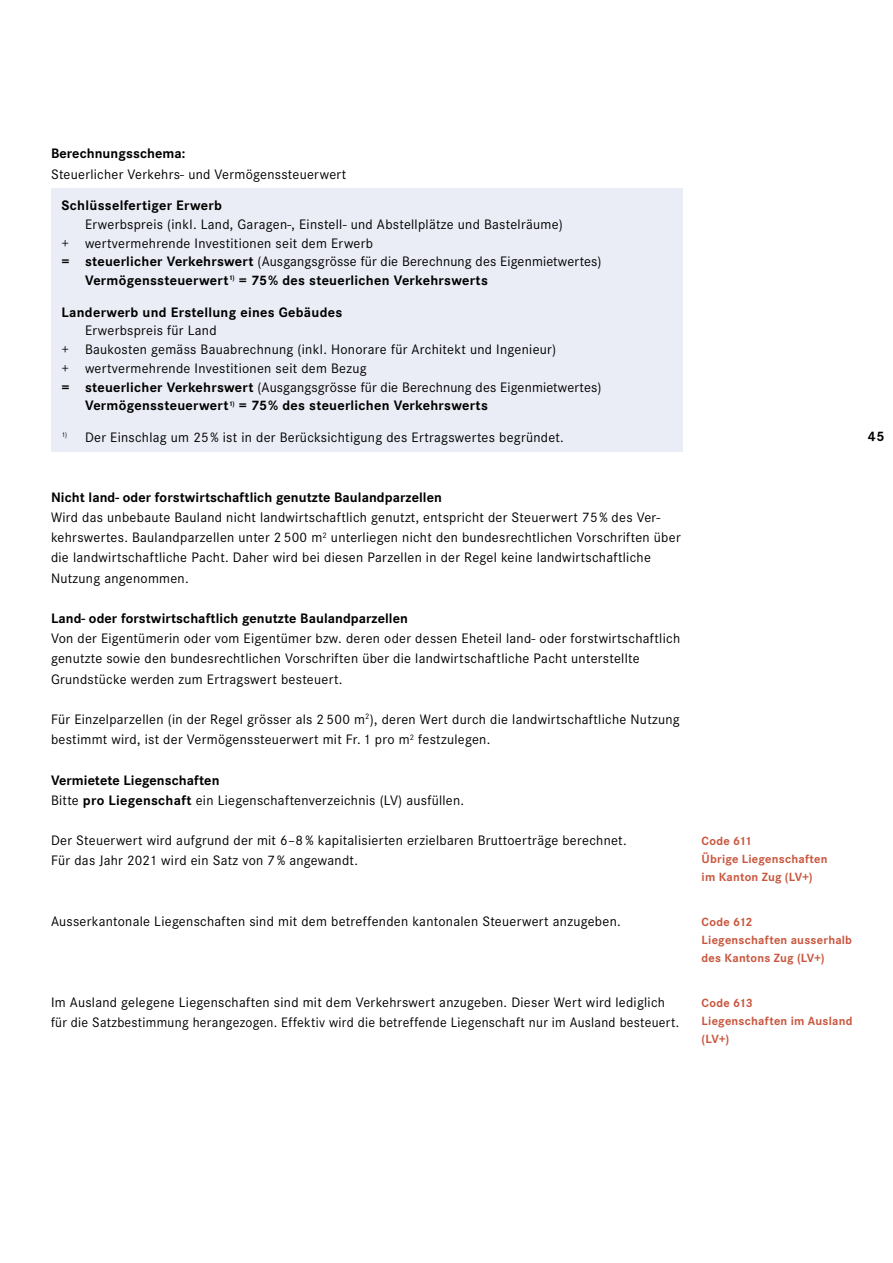
<style>
.page{position:relative;width:893px;height:1263px;background:#fff}
.page>*{position:absolute;margin:0;border:0;box-sizing:border-box;transform-origin:0 0}
.t1{font:14.25px/20.2px "Corporate S";letter-spacing:.02em;color:#000}
.t2{font:700 14.25px "Corporate S";letter-spacing:.01em;color:#000}
.t3{font:700 12.3px/18px "Corporate S";letter-spacing:.015em;color:#c9573f}
.s1{font-weight:700}
</style>
<div class="page">
<div style="left:51px;top:188px;width:631px;height:264px;background:#ebedf6"></div>
<p class="t2" style="left:51px;top:144px;width:136px">Berechnungsschema:</p>
<p class="t1" style="left:51px;top:163px;width:297px">Steuerlicher Verkehrs- und Vermögenssteuerwert</p>
<p class="t2" style="left:62px;top:195px;width:162px">Schlüsselfertiger Erwerb</p>
<p class="t1" style="left:85px;top:213px;width:479px">Erwerbspreis (inkl. Land, Garagen-, Einstell- und Abstellplätze und Bastelräume)</p>
<p class="t1" style="left:62px;top:232px;width:313px">+ wertvermehrende Investitionen seit dem Erwerb</p>
<p class="t1" style="left:62px;top:251px;width:541px"><span class="s1">= steuerlicher Verkehrswert</span> (Ausgangsgrösse für die Berechnung des Eigenmietwertes)</p>
<p class="t2" style="left:85px;top:270px;width:404px">Vermögenssteuerwert<sup>1)</sup> = 75% des steuerlichen Verkehrswerts</p>
<p class="t2" style="left:62px;top:302px;width:282px">Landerwerb und Erstellung eines Gebäudes</p>
<p class="t1" style="left:85px;top:320px;width:133px">Erwerbspreis für Land</p>
<p class="t1" style="left:62px;top:339px;width:496px">+ Baukosten gemäss Bauabrechnung (inkl. Honorare für Architekt und Ingenieur)</p>
<p class="t1" style="left:62px;top:357px;width:307px">+ wertvermehrende Investitionen seit dem Bezug</p>
<p class="t1" style="left:62px;top:376px;width:541px"><span class="s1">= steuerlicher Verkehrswert</span> (Ausgangsgrösse für die Berechnung des Eigenmietwertes)</p>
<p class="t2" style="left:85px;top:396px;width:404px">Vermögenssteuerwert<sup>1)</sup> = 75% des steuerlichen Verkehrswerts</p>
<p class="t1" style="left:62px;top:426px;width:504px"><sup>1)</sup> Der Einschlag um 25% ist in der Berücksichtigung des Ertragswertes begründet.</p>
<p class="t2" style="left:51px;top:487px;width:392px">Nicht land- oder forstwirtschaftlich genutzte Baulandparzellen</p>
<p class="t1" style="left:51px;top:507px;width:631px">Wird das unbebaute Bauland nicht landwirtschaftlich genutzt, entspricht der Steuerwert 75% des Ver&shy;kehrswertes. Baulandparzellen unter 2 500 m<sup>2</sup> unterliegen nicht den bundesrechtlichen Vorschriften über die landwirtschaftliche Pacht. Daher wird bei diesen Parzellen in der Regel keine landwirtschaftliche Nutzung angenommen.</p>
<p class="t2" style="left:51px;top:608px;width:358px">Land- oder forstwirtschaftlich genutzte Baulandparzellen</p>
<p class="t1" style="left:51px;top:628px;width:631px">Von der Eigentümerin oder vom Eigentümer bzw. deren oder dessen Eheteil land- oder forstwirtschaftlich genutzte sowie den bundesrechtlichen Vorschriften über die landwirtschaftliche Pacht unterstellte<br>Grundstücke werden zum Ertragswert besteuert.</p>
<p class="t1" style="left:51px;top:709px;width:630px">Für Einzelparzellen (in der Regel grösser als 2 500 m<sup>2</sup>), deren Wert durch die landwirtschaftliche Nutzung bestimmt wird, ist der Vermögenssteuerwert mit Fr. 1 pro m<sup>2</sup> festzulegen.</p>
<p class="t1" style="left:51px;top:769px;width:415px"><span class="s1">Vermietete Liegenschaften<br></span>Bitte <span class="s1">pro Liegenschaft</span> ein Liegenschaftenverzeichnis (LV) ausfüllen.</p>
<p class="t1" style="left:51px;top:830px;width:577px">Der Steuerwert wird aufgrund der mit 6–8 % kapitalisierten erzielbaren Bruttoerträge berechnet.<br>Für das Jahr 2021 wird ein Satz von 7 % angewandt.</p>
<p class="t1" style="left:51px;top:911px;width:571px">Ausserkantonale Liegenschaften sind mit dem betreffenden kantonalen Steuerwert anzugeben.</p>
<p class="t1" style="left:51px;top:991px;width:630px">Im Ausland gelegene Liegenschaften sind mit dem Verkehrswert anzugeben. Dieser Wert wird lediglich für die Satzbestimmung herangezogen. Effektiv wird die betreffende Liegenschaft nur im Ausland besteuert.</p>
<p class="t2" style="left:868px;top:427px;width:18px">45</p>
<p class="t3" style="left:702px;top:832px;width:128px">Code 611<br>Übrige Liegenschaften im Kanton Zug (LV+)</p>
<p class="t3" style="left:702px;top:912px;width:152px">Code 612<br>Liegenschaften ausserhalb des Kantons Zug (LV+)</p>
<p class="t3" style="left:702px;top:993px;width:152px">Code 613<br>Liegenschaften im Ausland (LV+)</p>
</div>
